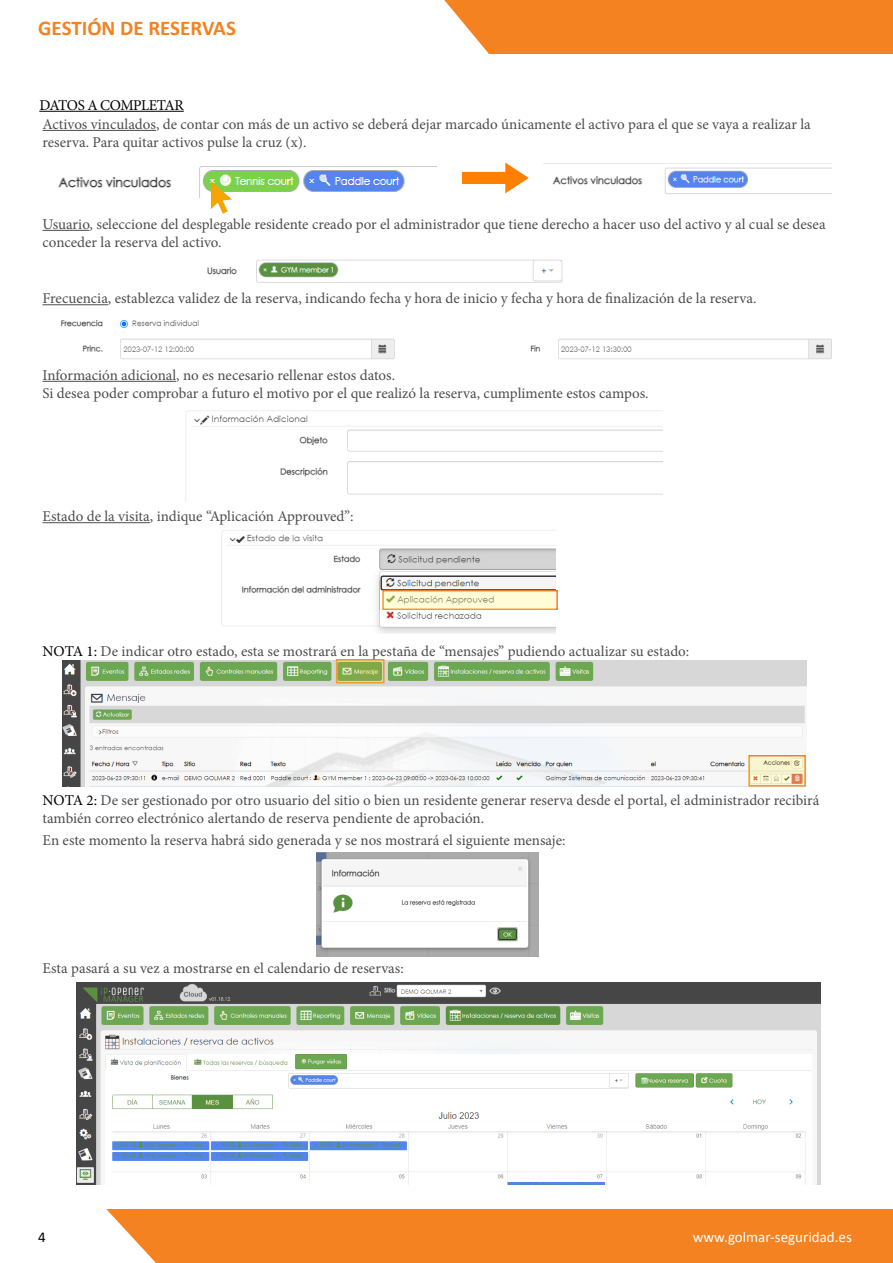
<style>
.page{position:relative;width:893px;height:1263px;background:#fff}
.page>*{position:absolute;margin:0;border:0;box-sizing:border-box;transform-origin:0 0}
.t1{font:700 21px "Calibri";color:#f58220}
.t2{font:15px/18px "Minion Pro";color:#4d4d4f}
.t3{font:15px "Calibri";color:#fff}
.t4{font:15px "Minion Pro";letter-spacing:-.035em;color:#000}
.t5{font:15px "Calibri";color:#000}
.s1{color:#000}
</style>
<div class="page">
<div style="left:0;top:0;width:893px;height:54px;background:#f58220"></div>
<div style="left:0;top:0;width:489px;height:54px;background:#fff"></div>
<div style="left:106px;top:1209px;width:787px;height:54px;background:#f58220"></div>
<hr style="left:39px;top:111px;width:145px;height:1px;background:#000">
<hr style="left:43px;top:130px;width:113px;height:1px;background:#4d4d4f">
<hr style="left:43px;top:230px;width:47px;height:1px;background:#4d4d4f">
<hr style="left:43px;top:304px;width:65px;height:1px;background:#4d4d4f">
<hr style="left:43px;top:381px;width:133px;height:1px;background:#4d4d4f">
<hr style="left:43px;top:522px;width:107px;height:1px;background:#4d4d4f">
<img style="left:58px;top:166px;width:379px;height:32px">
<img style="left:543px;top:163px;width:289px;height:31px">
<svg style="left:211px;top:181px;width:21px;height:33px"></svg>
<svg style="left:462px;top:163px;width:67px;height:30px"></svg>
<img style="left:207px;top:259px;width:356px;height:24px">
<img style="left:61px;top:320px;width:771px;height:39px">
<img style="left:185px;top:410px;width:478px;height:92px">
<img style="left:221px;top:530px;width:334px;height:103px">
<img style="left:317px;top:853px;width:222px;height:104px">
<div style="left:382px;top:590px;width:176px;height:20px;border:2px solid #ed7f23"></div>
<svg style="left:383px;top:591px;width:173px;height:19px;background:#f6eabd"></svg>
<img style="left:77px;top:982px;width:744px;height:202px">
<img style="left:63px;top:660px;width:744px;height:126px">
<div style="left:748px;top:755px;width:58px;height:31px;border:2px solid #ed7f23"></div>
<svg style="left:748px;top:757px;width:57px;height:29px;background:#eedfb5"></svg>
<div style="left:336px;top:659px;width:48px;height:24px;border:2px solid #ed7f23"></div>
<svg style="left:336px;top:661px;width:48px;height:22px"></svg>
<h1 class="t1" style="left:38px;top:13px;width:199px">GESTIÓN DE RESERVAS</h1>
<p class="t4" style="left:39px;top:95px;width:146px">DATOS A COMPLETAR</p>
<p class="t2" style="left:43px;top:115px;width:770px">Activos vinculados, de contar con más de un activo se deberá dejar marcado únicamente el activo para el que se vaya a realizar la reserva. Para quitar activos pulse la cruz (x).</p>
<p class="t2" style="left:43px;top:215px;width:784px">Usuario, seleccione del desplegable residente creado por el administrador que tiene derecho a hacer uso del activo y al cual se desea conceder la reserva del activo.</p>
<p class="t2" style="left:43px;top:290px;width:715px">Frecuencia, establezca validez de la reserva, indicando fecha y hora de inicio y fecha y hora de finalización de la reserva.</p>
<p class="t2" style="left:43px;top:366px;width:608px">Información adicional, no es necesario rellenar estos datos.<br>Si desea poder comprobar a futuro el motivo por el que realizó la reserva, cumplimente estos campos.</p>
<p class="t2" style="left:43px;top:507px;width:313px">Estado de la visita, indique “Aplicación Approuved”:</p>
<p class="t2" style="left:43px;top:642px;width:648px"><span class="s1">NOTA 1:</span> De indicar otro estado, esta se mostrará en la pestaña de “mensajes” pudiendo actualizar su estado:</p>
<p class="t2" style="left:43px;top:791px;width:778px"><span class="s1">NOTA 2:</span> De ser gestionado por otro usuario del sitio o bien un residente generar reserva desde el portal, el administrador recibirá también correo electrónico alertando de reserva pendiente de aprobación.</p>
<p class="t2" style="left:43px;top:832px;width:525px">En este momento la reserva habrá sido generada y se nos mostrará el siguiente mensaje:</p>
<p class="t2" style="left:43px;top:959px;width:363px">Esta pasará a su vez a mostrarse en el calendario de reservas:</p>
<p class="t5" style="left:38px;top:1226px;width:9px">4</p>
<p class="t3" style="left:693px;top:1226px;width:161px">www.golmar-seguridad.es</p>
</div>
